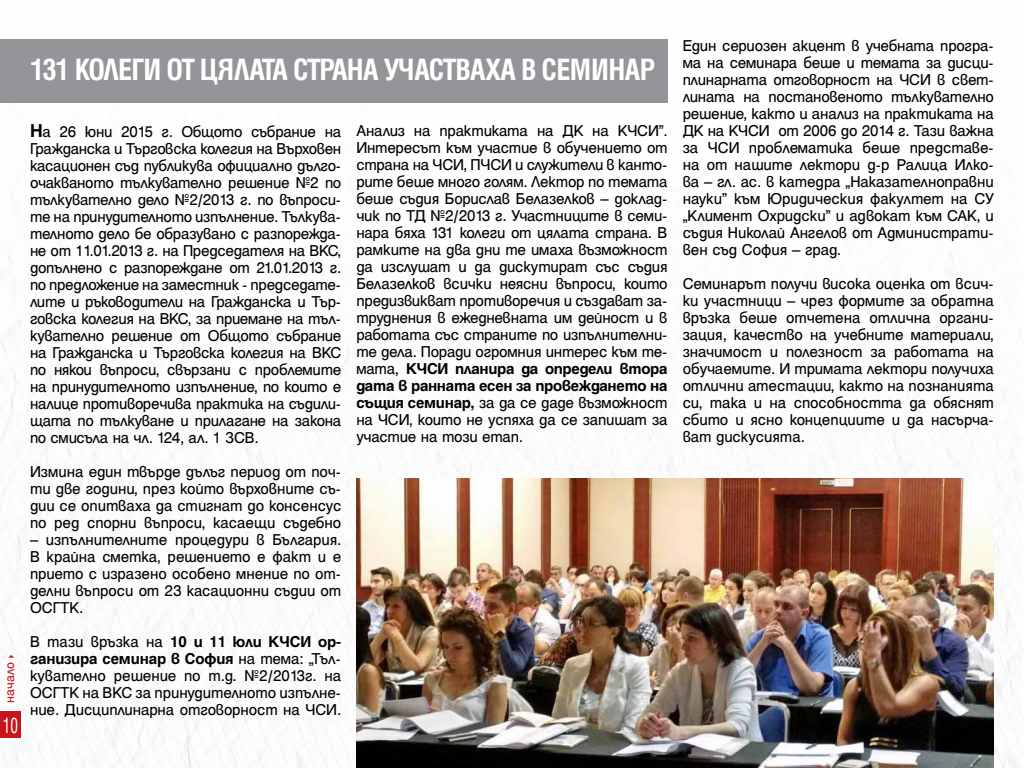
<style>
.page{position:relative;width:1024px;height:768px;background:#fff}
.page>*{position:absolute;margin:0;border:0;box-sizing:border-box;transform-origin:0 0}
.t1{font:700 condensed 33.3px "Helen Bg";letter-spacing:-.02em;color:#fff}
.t2{font:condensed 24px "Helen Bg";color:#fff;scale:.75 1}
.t3{font:17px/17px "Helen Bg";letter-spacing:-.01em;color:#000;text-align:justify}
.t4{font:14px "Helen Bg";letter-spacing:.005em;color:#c4161c}
.s1{font-weight:700;font-size:20px}
.s2{font-weight:700}
</style>
<div class="page">
<img style="left:0;top:39px;width:1017px;height:729px">
<div style="left:0;top:711px;width:21px;height:27px;background:#c4161c"></div>
<div style="left:0;top:40px;width:668px;height:63px;background:#939598"></div>
<img style="left:356px;top:479px;width:638px;height:289px">
<h1 class="t1" style="left:30px;top:51px;width:627px">131 КОЛЕГИ ОТ ЦЯЛАТА СТРАНА УЧАСТВАХА В СЕМИНАР</h1>
<p class="t4" style="left:2px;top:703px;width:52px;rotate:-90deg">начало✔</p>
<h2 class="t2" style="left:3px;top:712px;width:22px">10</h2>
<p class="t3" style="left:30px;top:123px;width:313px"><span class="s1">Н</span>а 26 юни 2015 г. Общото събрание на Гражданска и Търговска колегия на Върховен касационен съд публикува официално дълго&shy;очакваното тълкувателно решение №2 по тълкувателно дело №2/2013 г. по въпроси&shy;те на принудителното изпълнение. Тълкува&shy;телното дело бе образувано с разпорежда&shy;не от 11.01.2013 г. на Председателя на ВКС, допълнено с разпореждане от 21.01.2013 г. по предложение на заместник - председате&shy;лите и ръководители на Гражданска и Тър&shy;говска колегия на ВКС, за приемане на тъл&shy;кувателно решение от Общото събрание на Гражданска и Търговска колегия на ВКС по някои въпроси, свързани с проблемите на принудителното изпълнение, по които е налице противоречива практика на съдили&shy;щата по тълкуване и прилагане на закона по смисъла на чл. 124, ал. 1 ЗСВ.</p>
<p class="t3" style="left:30px;top:463px;width:313px">Измина един твърде дълъг период от поч&shy;ти две години, през който върховните съ&shy;дии се опитваха да стигнат до консенсус по ред спорни въпроси, касаещи съдебно</p>
<p class="t3" style="left:30px;top:531px;width:313px">– изпълнителните процедури в България.<br>В крайна сметка, решението е факт и е прието с изразено особено мнение по от&shy;делни въпроси от 23 касационни съдии от ОСГТК.</p>
<p class="t3" style="left:30px;top:633px;width:313px">В тази връзка на <span class="s2">10 и 11 юли КЧСИ ор&shy;ганизира семинар в София</span> на тема: “Тъл&shy;кувателно решение по т.д. №2/2013г. на ОСГТК на ВКС за принудителното изпълне&shy;ние. Дисциплинарна отговорност на ЧСИ.</p>
<p class="t3" style="left:356px;top:121px;width:313px">Анализ на практиката на ДК на КЧСИ·.<br>Интересът към участие в обучението от страна на ЧСИ, ПЧСИ и служители в канто&shy;рите беше много голям. Лектор по темата беше съдия Борислав Белазелков – доклад&shy;чик по ТД №2/2013 г. Участниците в семи&shy;нара бяха 131 колеги от цялата страна. В рамките на два дни те имаха възможност да изслушат и да дискутират със съдия Белазелков всички неясни въпроси, които предизвикват противоречия и създават за&shy;труднения в ежедневната им дейност и в работата със страните по изпълнителни&shy;те дела. Поради огромния интерес към те&shy;мата, <span class="s2">КЧСИ планира да определи втора дата в ранната есен за провеждането на същия семинар,</span> за да се даде възможност на ЧСИ, които не успяха да се запишат за участие на този етап.</p>
<p class="t3" style="left:683px;top:37px;width:313px">Един сериозен акцент в учебната програ&shy;ма на семинара беше и темата за дисци&shy;плинарната отговорност на ЧСИ в свет&shy;лината на постановеното тълкувателно решение, както и анализ на практиката на ДК на КЧСИ от 2006 до 2014 г. Тази важна за ЧСИ проблематика беше представе&shy;на от нашите лектори д-р Ралица Илко&shy;ва – гл. ас. в катедра “Наказателноправни науки· към Юридическия факултет на СУ “Климент Охридски· и адвокат към САК, и съдия Николай Ангелов от Администрати&shy;вен съд София – град.</p>
<p class="t3" style="left:683px;top:275px;width:313px">Семинарът получи висока оценка от всич&shy;ки участници – чрез формите за обратна връзка беше отчетена отлична органи&shy;зация, качество на учебните материали, значимост и полезност за работата на обучаемите. И тримата лектори получиха отлични атестации, както на познанията си, така и на способността да обяснят сбито и ясно концепциите и да насърча&shy;ват дискусията.</p>
</div>
